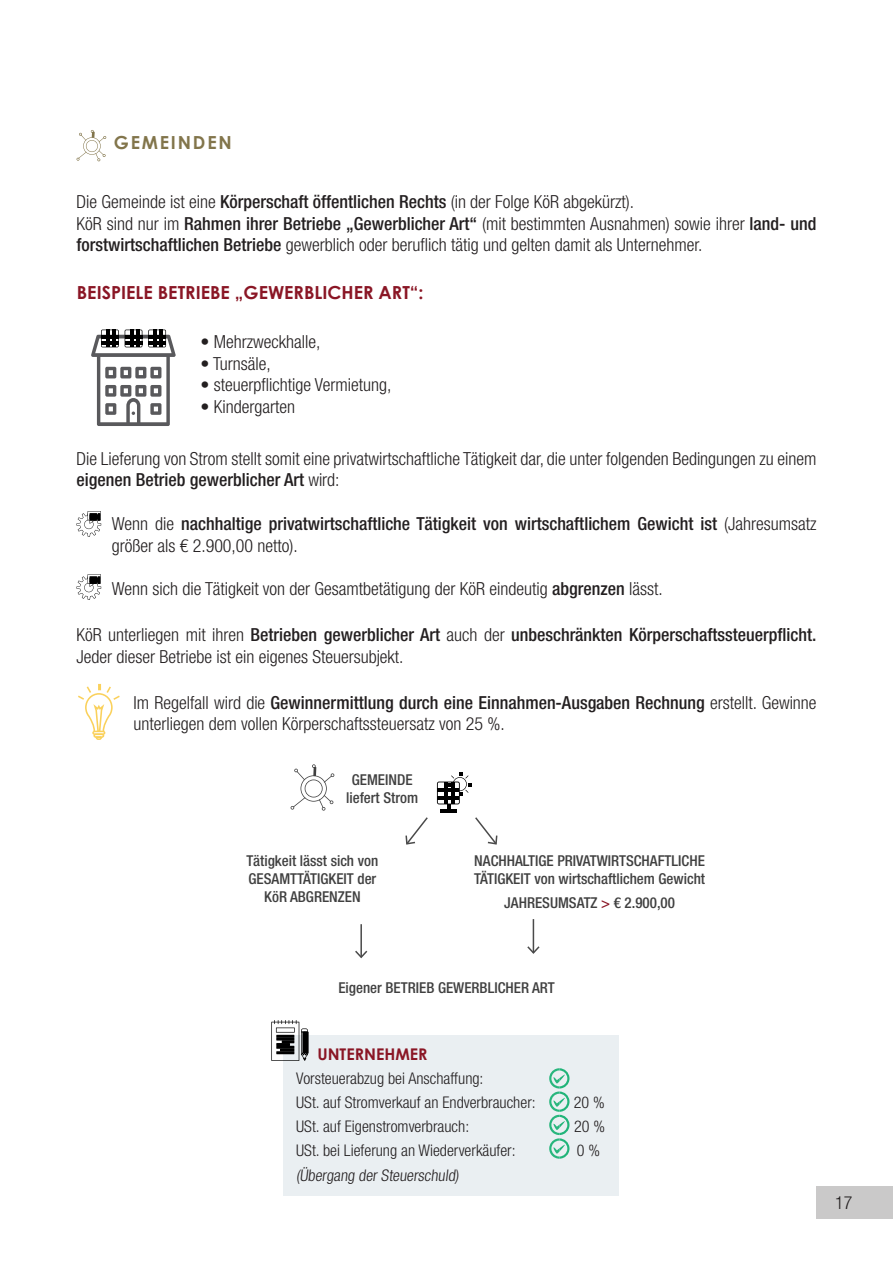
<style>
.page{position:relative;width:893px;height:1263px;background:#fff}
.page>*{position:absolute;margin:0;border:0;box-sizing:border-box;transform-origin:0 0}
.t1{font:300 condensed 18px/21.6px "Helvetica Neue LT Std";color:#231f20}
.t2{font:500 condensed 18px/21.6px "Helvetica Neue LT Std";color:#231f20}
.t3{font:700 18px "Century Gothic";color:#8a1625}
.t4{font:700 18px "Century Gothic";letter-spacing:.1em;color:#82754b}
.t5{font:300 condensed 16.05px "Helvetica Neue LT Std";color:#231f20}
.t6{font:700 16.05px "Century Gothic";color:#8a1625}
.t7{font:500 condensed 15px/18px "Helvetica Neue LT Std";color:#404040}
.s1{font-weight:500}
.s2{font-weight:300}
.s3{color:#8a1625}
</style>
<div class="page">
<div style="left:816px;top:1186px;width:77px;height:33px;background:#cac9c9"></div>
<svg style="left:78px;top:684px;width:42px;height:56px"></svg>
<svg style="left:77px;top:130px;width:29px;height:31px"></svg>
<svg style="left:91px;top:330px;width:85px;height:96px"></svg>
<hr style="left:154px;top:330px;width:3px;height:17px;background:#000">
<hr style="left:160px;top:330px;width:3px;height:17px;background:#000">
<hr style="left:149px;top:335px;width:17px;height:3px;background:#000">
<hr style="left:149px;top:341px;width:17px;height:3px;background:#000">
<svg style="left:77px;top:511px;width:24px;height:26px"></svg>
<svg style="left:77px;top:574px;width:24px;height:26px"></svg>
<svg style="left:437px;top:772px;width:35px;height:38px"></svg>
<hr style="left:440px;top:810px;width:17px;height:3px;background:#000">
<svg style="left:405px;top:817px;width:23px;height:28px"></svg>
<svg style="left:291px;top:764px;width:43px;height:47px"></svg>
<svg style="left:475px;top:817px;width:23px;height:28px"></svg>
<hr style="left:533px;top:919px;width:1px;height:34px;background:#4a4a4a">
<svg style="left:527px;top:945px;width:13px;height:9px"></svg>
<div style="left:283px;top:1035px;width:336px;height:161px;background:#eaeff2"></div>
<svg style="left:271px;top:1020px;width:38px;height:41px"></svg>
<svg style="left:549px;top:1068px;width:20px;height:91px"></svg>
<hr style="left:360px;top:924px;width:2px;height:33px;background:#4a4a4a">
<svg style="left:355px;top:949px;width:13px;height:10px"></svg>
<p class="t4" style="left:114px;top:129px;width:120px">GEMEINDEN</p>
<p class="t1" style="left:77px;top:191px;width:559px">Die Gemeinde ist eine <span class="s1">Körperschaft öffentlichen Rechts</span> (in der Folge KöR abgekürzt).</p>
<p class="t1" style="left:77px;top:212px;width:741px">KöR sind nur im <span class="s1">Rahmen ihrer Betriebe „Gewerblicher Art“</span> (mit bestimmten Ausnahmen) sowie ihrer <span class="s1">land- und forstwirtschaftlichen Betriebe</span> gewerblich oder beruflich tätig und gelten damit als Unternehmer.</p>
<p class="t3" style="left:77px;top:279px;width:348px">BEISPIELE BETRIEBE „GEWERBLICHER ART“:</p>
<p class="t1" style="left:200px;top:331px;width:121px">• Mehrzweckhalle,</p>
<p class="t1" style="left:200px;top:352px;width:72px">• Turnsäle,</p>
<p class="t1" style="left:200px;top:374px;width:192px">• steuerpflichtige Vermietung,</p>
<p class="t1" style="left:200px;top:396px;width:96px">• Kindergarten</p>
<p class="t1" style="left:77px;top:447px;width:741px">Die Lieferung von Strom stellt somit eine privatwirtschaftliche Tätigkeit dar, die unter folgenden Bedingungen zu einem <span class="s1">eigenen Betrieb gewerblicher Art</span> wird:</p>
<p class="t2" style="left:112px;top:513px;width:706px"><span class="s2">Wenn die</span> nachhaltige privatwirtschaftliche Tätigkeit von wirtschaftlichem Gewicht ist <span class="s2">(Jahresumsatz größer als € 2.900,00 netto).</span></p>
<p class="t1" style="left:112px;top:578px;width:552px">Wenn sich die Tätigkeit von der Gesamtbetätigung der KöR eindeutig <span class="s1">abgrenzen</span> lässt.</p>
<p class="t1" style="left:77px;top:624px;width:741px">KöR unterliegen mit ihren <span class="s1">Betrieben gewerblicher Art</span> auch der <span class="s1">unbeschränkten Körperschaftssteuerpflicht.<br></span>Jeder dieser Betriebe ist ein eigenes Steuersubjekt.</p>
<p class="t1" style="left:134px;top:691px;width:684px">Im Regelfall wird die <span class="s1">Gewinnermittlung durch eine Einnahmen-Ausgaben Rechnung</span> erstellt. Gewinne unterliegen dem vollen Körperschaftssteuersatz von 25 %.</p>
<p class="t7" style="left:352px;top:770px;width:62px">GEMEINDE</p>
<p class="t7" style="left:346px;top:788px;width:73px">liefert Strom</p>
<p class="t7" style="left:247px;top:851px;width:133px">Tätigkeit lässt sich von</p>
<p class="t7" style="left:249px;top:869px;width:129px">GESAMTTÄTIGKEIT der</p>
<p class="t7" style="left:264px;top:887px;width:98px">KöR ABGRENZEN</p>
<p class="t7" style="left:474px;top:851px;width:233px">NACHHALTIGE PRIVATWIRTSCHAFTLICHE<br>TÄTIGKEIT von wirtschaftlichem Gewicht</p>
<p class="t7" style="left:504px;top:893px;width:172px">JAHRESUMSATZ <span class="s3">&gt;</span> € 2.900,00</p>
<p class="t7" style="left:338px;top:979px;width:218px">Eigener BETRIEB GEWERBLICHER ART</p>
<p class="t6" style="left:317px;top:1042px;width:112px">UNTERNEHMER</p>
<p class="t5" style="left:296px;top:1069px;width:189px">Vorsteuerabzug bei Anschaffung:</p>
<p class="t5" style="left:296px;top:1093px;width:241px">USt. auf Stromverkauf an Endverbraucher:</p>
<p class="t5" style="left:574px;top:1093px;width:32px">20 %</p>
<p class="t5" style="left:296px;top:1117px;width:174px">USt. auf Eigenstromverbrauch:</p>
<p class="t5" style="left:574px;top:1117px;width:32px">20 %</p>
<p class="t5" style="left:296px;top:1141px;width:221px">USt. bei Lieferung an Wiederverkäufer:</p>
<p class="t5" style="left:577px;top:1141px;width:25px">0 %</p>
<p class="t5" style="left:296px;top:1166px;width:164px">(Übergang der Steuerschuld)</p>
<p class="t1" style="left:835px;top:1192px;width:19px">17</p>
</div>
